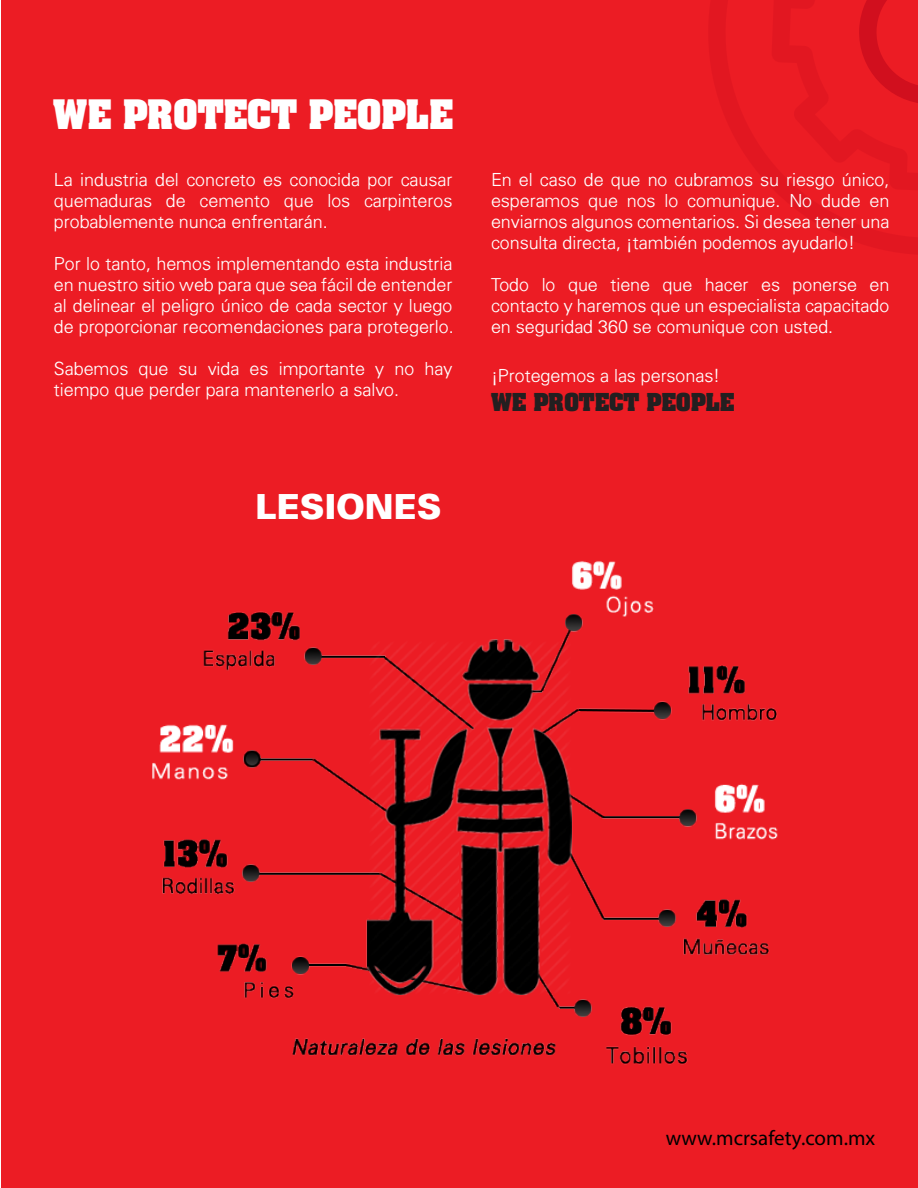
<style>
.page{position:relative;width:918px;height:1188px;background:#fff}
.page>*{position:absolute;margin:0;border:0;box-sizing:border-box;transform-origin:0 0}
.t1{font:700 34.5px "Aachen";color:#fff}
.t2{font:900 34.5px "Univers";color:#fff}
.t3{font:21px "Myriad Pro";color:#000}
.t4{font:700 21px "Aachen";color:#231f20}
.t5{font:300 18px/21px "Univers";color:#fff;text-align:justify}
</style>
<div class="page">
<div style="left:1px;top:0;width:917px;height:1188px;background:#ec1c24"></div>
<svg style="left:859px;top:0;width:59px;height:103px"></svg>
<img style="left:152px;top:561px;width:626px;height:504px">
<h1 class="t1" style="left:53px;top:88px;width:401px">WE PROTECT PEOPLE</h1>
<p class="t5" style="left:54px;top:169px;width:400px">La industria del concreto es conocida por causar quemaduras de cemento que los carpinteros probablemente nunca enfrentarán.</p>
<p class="t5" style="left:54px;top:253px;width:401px">Por lo tanto, hemos implementando esta industria en nuestro sitio web para que sea fácil de entender al delinear el peligro único de cada sector y luego de proporcionar recomendaciones para protegerlo.</p>
<p class="t5" style="left:54px;top:358px;width:400px">Sabemos que su vida es importante y no hay tiempo que perder para mantenerlo a salvo.</p>
<h1 class="t2" style="left:256px;top:484px;width:188px">LESIONES</h1>
<p class="t5" style="left:491px;top:169px;width:400px">En el caso de que no cubramos su riesgo único, esperamos que nos lo comunique. No dude en enviarnos algunos comentarios. Si desea tener una consulta directa, ¡también podemos ayudarlo!</p>
<p class="t5" style="left:491px;top:274px;width:400px">Todo lo que tiene que hacer es ponerse en contacto y haremos que un especialista capacitado en seguridad 360 se comunique con usted.</p>
<p class="t5" style="left:491px;top:365px;width:231px">¡Protegemos a las personas!</p>
<p class="t4" style="left:491px;top:386px;width:245px">WE PROTECT PEOPLE</p>
<p class="t3" style="left:666px;top:1125px;width:211px">www.mcrsafety.com.mx</p>
</div>
